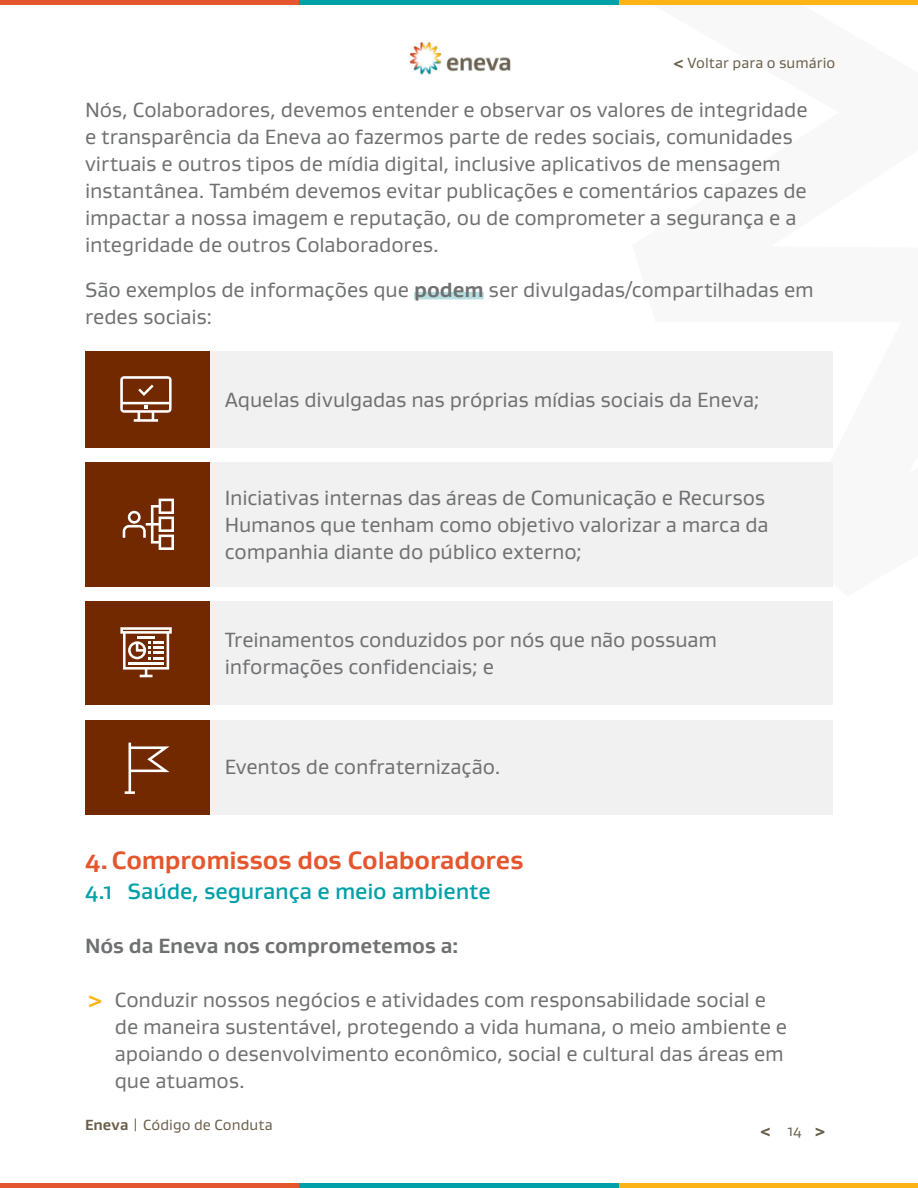
<style>
.page{position:relative;width:918px;height:1188px;background:#fff}
.page>*{position:absolute;margin:0;border:0;box-sizing:border-box;transform-origin:0 0}
.t1{font:700 25.5px "Gustan";letter-spacing:-.005em;color:#e4562e}
.t2{font:500 22.5px "Gustan";letter-spacing:-.005em;color:#00a0a8}
.t3{font:21px/27px "Gustan";letter-spacing:-.005em;color:#6f7072}
.t4{font:700 21px "Gustan";color:#6f7072}
.t5{font:15px "Gustan";letter-spacing:.005em;color:#695e4a}
.t6{font:800 15px "Gustan";color:#695e4a}
.s1{font-weight:700}
.s2{font-weight:700;color:#fcb316}
</style>
<div class="page">
<img style="left:410px;top:42px;width:101px;height:33px">
<div style="left:0;top:1183px;width:299px;height:5px;background:#e4562e"></div>
<div style="left:299px;top:1183px;width:320px;height:5px;background:#00a0a8"></div>
<div style="left:619px;top:1183px;width:299px;height:5px;background:#fcb316"></div>
<div style="left:0;top:0;width:299px;height:5px;background:#e4562e"></div>
<div style="left:299px;top:0;width:320px;height:5px;background:#00a0a8"></div>
<div style="left:619px;top:0;width:299px;height:5px;background:#fcb316"></div>
<div style="left:414px;top:292px;width:70px;height:7px;background:#b6dee1"></div>
<div style="left:85px;top:351px;width:125px;height:97px;background:#722900"></div>
<div style="left:210px;top:351px;width:623px;height:97px;background:#f1f1f1"></div>
<svg style="left:120px;top:376px;width:52px;height:46px"></svg>
<div style="left:85px;top:463px;width:125px;height:124px;background:#722900"></div>
<div style="left:210px;top:463px;width:623px;height:124px;background:#f1f1f1"></div>
<svg style="left:123px;top:499px;width:51px;height:51px"></svg>
<div style="left:85px;top:601px;width:125px;height:104px;background:#722900"></div>
<div style="left:210px;top:601px;width:623px;height:104px;background:#f1f1f1"></div>
<svg style="left:120px;top:627px;width:52px;height:50px"></svg>
<div style="left:85px;top:720px;width:125px;height:95px;background:#722900"></div>
<div style="left:210px;top:720px;width:623px;height:95px;background:#f1f1f1"></div>
<svg style="left:125px;top:743px;width:45px;height:51px"></svg>
<p class="t5" style="left:674px;top:54px;width:163px"><span class="s1">&lt;</span> Voltar para o sumário</p>
<p class="t3" style="left:85px;top:96px;width:724px">Nós, Colaboradores, devemos entender e observar os valores de integridade e transparência da Eneva ao fazermos parte de redes sociais, comunidades virtuais e outros tipos de mídia digital, inclusive aplicativos de mensagem instantânea. Também devemos evitar publicações e comentários capazes de impactar a nossa imagem e reputação, ou de comprometer a segurança e a integridade de outros Colaboradores.</p>
<p class="t3" style="left:85px;top:276px;width:730px">São exemplos de informações que <span class="s1">podem</span> ser divulgadas/compartilhadas em redes sociais:</p>
<p class="t3" style="left:225px;top:386px;width:536px">Aquelas divulgadas nas próprias mídias sociais da Eneva;</p>
<p class="t3" style="left:225px;top:484px;width:545px">Iniciativas internas das áreas de Comunicação e Recursos<br>Humanos que tenham como objetivo valorizar a marca da companhia diante do público externo;</p>
<p class="t3" style="left:225px;top:626px;width:494px">Treinamentos conduzidos por nós que não possuam informações confidenciais; e</p>
<p class="t3" style="left:225px;top:753px;width:277px">Eventos de confraternização.</p>
<p class="t1" style="left:85px;top:843px;width:440px">4.Compromissos dos Colaboradores</p>
<p class="t2" style="left:85px;top:876px;width:407px">4.1 Saúde, segurança e meio ambiente</p>
<p class="t4" style="left:85px;top:932px;width:375px">Nós da Eneva nos comprometemos a:</p>
<p class="t3" style="left:115px;top:985px;width:674px;text-indent:-27px"><span class="s2">&gt;</span> Conduzir nossos negócios e atividades com responsabilidade social e de maneira sustentável, protegendo a vida humana, o meio ambiente e apoiando o desenvolvimento econômico, social e cultural das áreas em que atuamos.</p>
<p class="t5" style="left:85px;top:1115px;width:189px"><span class="s1">Eneva</span> | Código de Conduta</p>
<p class="t6" style="left:761px;top:1121px;width:12px">&lt;</p>
<p class="t6" style="left:815px;top:1121px;width:12px">&gt;</p>
<p class="t5" style="left:788px;top:1121px;width:15px">14</p>
</div>
